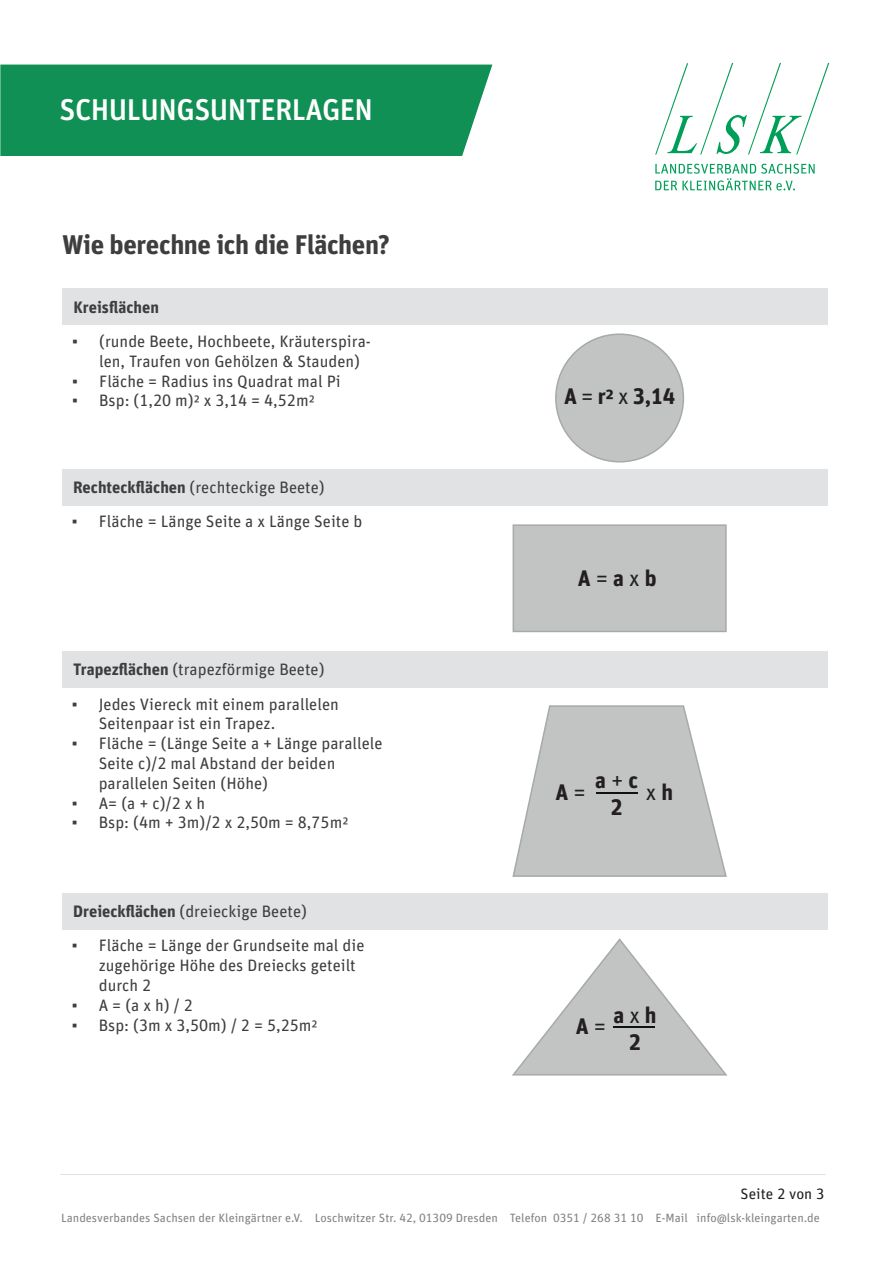
<style>
.page{position:relative;width:893px;height:1263px;background:#fff}
.page>*{position:absolute;margin:0;border:0;box-sizing:border-box;transform-origin:0 0}
.t1{font:500 30px "FF Unit Pro";letter-spacing:-.02em;color:#fff}
.t2{font:700 27px "FF Unit Pro";letter-spacing:-.015em;color:#3e3e3f}
.t3{font:700 22.5px/27px "FF Unit Pro";color:#231f20;text-align:center}
.t4{font:22.5px "FF Unit Pro";color:#231f20}
.t5{font:16.5px/19.8px "FF Unit Pro";color:#3e3e3f}
.t6{font:700 16.5px "FF Unit Pro";color:#3e3e3f}
.t7{font:15px "FF Unit Pro";color:#231f20}
.t8{font:12px "FF Unit Pro";color:#808285}
.s1{font-family:"Times New Roman"}
.s2{font-weight:700}
.s3{font-weight:400}
</style>
<div class="page">
<div style="left:62px;top:289px;width:766px;height:36px;background:#e1e2e4"></div>
<svg style="left:655px;top:164px;width:160px;height:26px"></svg>
<svg style="left:655px;top:63px;width:174px;height:92px"></svg>
<div style="left:0;top:65px;width:492px;height:91px;background:#109054"></div>
<div style="left:62px;top:469px;width:766px;height:36px;background:#e1e2e4"></div>
<div style="left:62px;top:651px;width:766px;height:37px;background:#e1e2e4"></div>
<div style="left:62px;top:893px;width:766px;height:36px;background:#e1e2e4"></div>
<div style="left:556px;top:334px;width:127px;height:128px;background:#c2c3c3;border-radius:50%"></div>
<div style="left:513px;top:525px;width:213px;height:106px;background:#c2c3c3"></div>
<div style="left:513px;top:524px;width:214px;height:108px;border:2px solid #a7aaaa"></div>
<svg style="left:512px;top:705px;width:215px;height:172px"></svg>
<svg style="left:512px;top:938px;width:216px;height:138px"></svg>
<hr style="left:596px;top:793px;width:42px;height:1px;background:#101315">
<hr style="left:613px;top:1026px;width:42px;height:2px;background:#101315">
<h1 class="t1" style="left:60px;top:92px;width:315px">SCHULUNGSUNTERLAGEN</h1>
<h2 class="t2" style="left:62px;top:234px;width:330px">Wie berechne ich die Flächen?</h2>
<p class="t6" style="left:73px;top:301px;width:87px">Kreisflächen</p>
<p class="t5" style="left:99px;top:333px;width:273px;text-indent:-27px"><span class="s1">▪</span> (runde Beete, Hochbeete, Kräuterspira&shy;len, Traufen von Gehölzen &amp; Stauden)</p>
<p class="t5" style="left:72px;top:372px;width:270px"><span class="s1">▪</span> Fläche = Radius ins Quadrat mal Pi</p>
<p class="t5" style="left:72px;top:392px;width:244px"><span class="s1">▪</span> Bsp: (1,20 m)² x 3,14 = 4,52m²</p>
<p class="t5" style="left:73px;top:479px;width:253px"><span class="s2">Rechteckflächen</span> (rechteckige Beete)</p>
<p class="t5" style="left:72px;top:513px;width:292px"><span class="s1">▪</span> Fläche = Länge Seite a x Länge Seite b</p>
<p class="t5" style="left:73px;top:661px;width:253px"><span class="s2">Trapezflächen</span> (trapezförmige Beete)</p>
<p class="t5" style="left:99px;top:695px;width:242px;text-indent:-27px"><span class="s1">▪</span> Jedes Viereck mit einem parallelen<br>Seitenpaar ist ein Trapez.</p>
<p class="t5" style="left:99px;top:735px;width:285px;text-indent:-27px"><span class="s1">▪</span> Fläche = (Länge Seite a + Länge parallele<br>Seite c)/2 mal Abstand der beiden parallelen Seiten (Höhe)</p>
<p class="t5" style="left:72px;top:794px;width:135px"><span class="s1">▪</span> A= (a + c)/2 x h</p>
<p class="t5" style="left:72px;top:814px;width:278px"><span class="s1">▪</span> Bsp: (4m + 3m)/2 x 2,50m = 8,75m²</p>
<p class="t5" style="left:73px;top:903px;width:235px"><span class="s2">Dreieckflächen</span> (dreieckige Beete)</p>
<p class="t5" style="left:99px;top:937px;width:267px;text-indent:-27px"><span class="s1">▪</span> Fläche = Länge der Grundseite mal die zugehörige Höhe des Dreiecks geteilt durch 2</p>
<p class="t5" style="left:72px;top:996px;width:123px"><span class="s1">▪</span> A = (a x h) / 2</p>
<p class="t5" style="left:72px;top:1016px;width:247px"><span class="s1">▪</span> Bsp: (3m x 3,50m) / 2 = 5,25m²</p>
<h3 class="t3" style="left:564px;top:384px;width:112px">A <span class="s3">=</span> r² <span class="s3">x</span> 3,14</h3>
<h3 class="t3" style="left:578px;top:566px;width:80px">A <span class="s3">=</span> a <span class="s3">x</span> b</h3>
<h3 class="t3" style="left:595px;top:768px;width:45px">a <span class="s3">+</span> c<br>2</h3>
<h3 class="t3" style="left:555px;top:780px;width:32px">A <span class="s3">=</span></h3>
<h3 class="t4" style="left:646px;top:783px;width:29px">x <span class="s2">h</span></h3>
<h3 class="t3" style="left:576px;top:1015px;width:32px">A <span class="s3">=</span></h3>
<h3 class="t3" style="left:613px;top:1003px;width:45px">a <span class="s3">x</span> h<br>2</h3>
<p class="t7" style="left:741px;top:1188px;width:85px">Seite 2 von 3</p>
<p class="t8" style="left:61px;top:1214px;width:760px">Landesverbandes Sachsen der Kleingärtner e.V. Loschwitzer Str. 42, 01309 Dresden Telefon 0351 / 268 31 10 E-Mail info@lsk-kleingarten.de</p>
</div>
